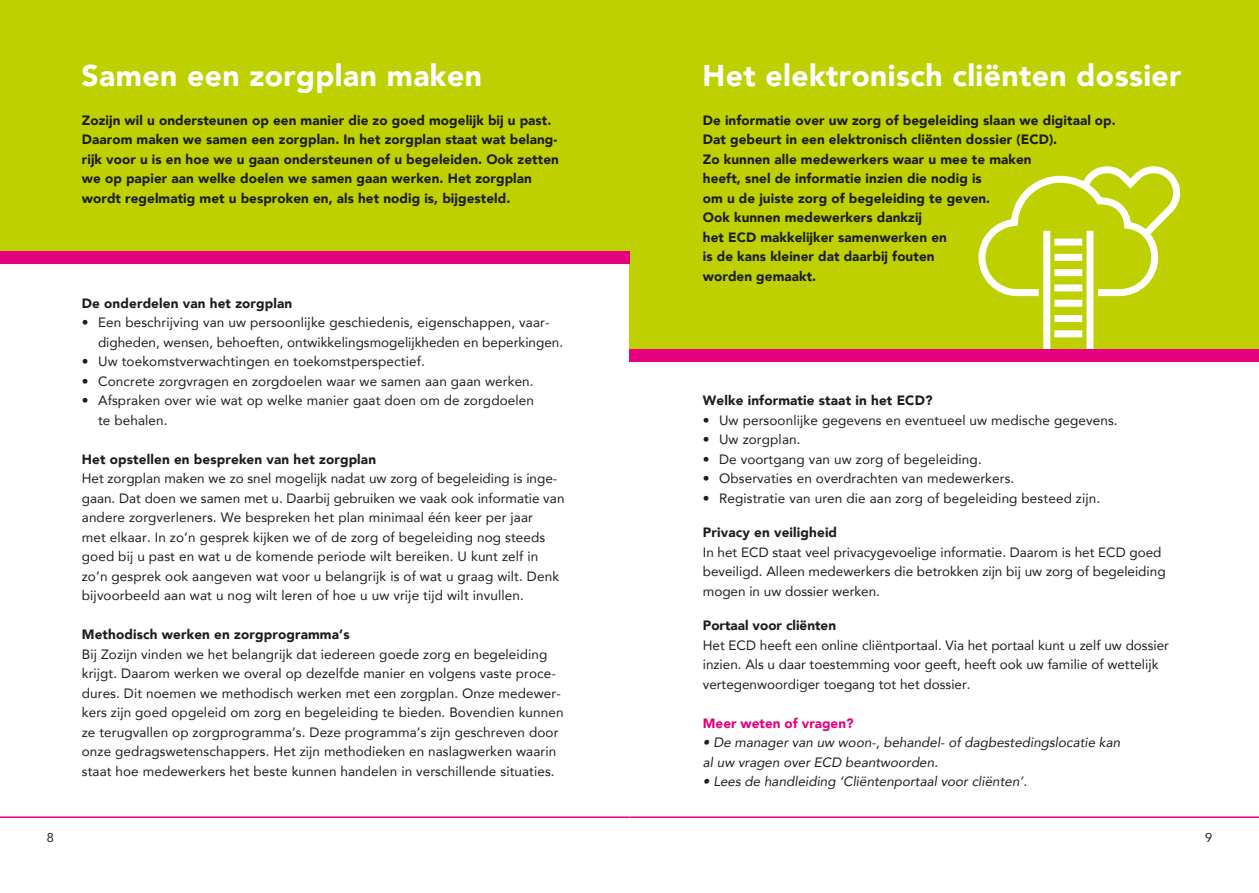
<style>
.page{position:relative;width:1259px;height:893px;background:#fff}
.page>*{position:absolute;margin:0;border:0;box-sizing:border-box;transform-origin:0 0}
.t1{font:900 30px "Avenir";letter-spacing:.015em;color:#fff}
.t2{font:13.5px/19.5px "Avenir";letter-spacing:.01em;color:#1d1d1b}
.t3{font:900 13.5px/19.5px "Avenir";letter-spacing:.005em;color:#1d1d1b}
.t4{font:italic 13.5px/19.5px "Avenir";color:#1d1d1b}
.t5{font:900 13.5px "Avenir";color:#e6007d}
.t6{font:12.75px "Avenir";color:#1d1d1b}
</style>
<div class="page">
<div style="left:0;top:0;width:629px;height:251px;background:#bed000"></div>
<div style="left:629px;top:0;width:630px;height:349px;background:#bed000"></div>
<div style="left:0;top:251px;width:629px;height:13px;background:#e6007d"></div>
<hr style="left:0;top:816px;width:629px;height:2px;background:#e6007d">
<hr style="left:629px;top:816px;width:630px;height:2px;background:#e6007d">
<svg style="left:978px;top:166px;width:203px;height:183px"></svg>
<div style="left:629px;top:349px;width:630px;height:12px;background:#e6007d"></div>
<h1 class="t1" style="left:82px;top:50px;width:402px">Samen een zorgplan maken</h1>
<h1 class="t1" style="left:702px;top:50px;width:480px">Het elektronisch cliënten dossier</h1>
<p class="t3" style="left:82px;top:110px;width:478px">Zozijn wil u ondersteunen op een manier die zo goed mogelijk bij u past.<br>Daarom maken we samen een zorgplan. In het zorgplan staat wat belang&shy;rijk voor u is en hoe we u gaan ondersteunen of u begeleiden. Ook zetten we op papier aan welke doelen we samen gaan werken. Het zorgplan wordt regelmatig met u besproken en, als het nodig is, bijgesteld.</p>
<p class="t3" style="left:703px;top:110px;width:414px">De informatie over uw zorg of begeleiding slaan we digitaal op.<br>Dat gebeurt in een elektronisch cliënten dossier (ECD).<br>Zo kunnen alle medewerkers waar u mee te maken<br>heeft, snel de informatie inzien die nodig is<br>om u de juiste zorg of begeleiding te geven.<br>Ook kunnen medewerkers dankzij<br>het ECD makkelijker samenwerken en<br>is de kans kleiner dat daarbij fouten<br>worden gemaakt.</p>
<p class="t3" style="left:82px;top:293px;width:212px">De onderdelen van het zorgplan</p>
<p class="t2" style="left:98px;top:313px;width:466px;text-indent:-16px">• Een beschrijving van uw persoonlijke geschiedenis, eigenschappen, vaar&shy;digheden, wensen, behoeften, ontwikkelingsmogelijkheden en beperkingen.</p>
<p class="t2" style="left:82px;top:352px;width:344px">• Uw toekomstverwachtingen en toekomstperspectief.</p>
<p class="t2" style="left:82px;top:371px;width:453px">• Concrete zorgvragen en zorgdoelen waar we samen aan gaan werken.</p>
<p class="t2" style="left:98px;top:391px;width:437px;text-indent:-16px">• Afspraken over wie wat op welke manier gaat doen om de zorgdoelen te behalen.</p>
<p class="t3" style="left:82px;top:449px;width:296px">Het opstellen en bespreken van het zorgplan</p>
<p class="t2" style="left:82px;top:469px;width:484px">Het zorgplan maken we zo snel mogelijk nadat uw zorg of begeleiding is inge&shy;gaan. Dat doen we samen met u. Daarbij gebruiken we vaak ook informatie van andere zorgverleners. We bespreken het plan minimaal één keer per jaar<br>met elkaar. In zo’n gesprek kijken we of de zorg of begeleiding nog steeds goed bij u past en wat u de komende periode wilt bereiken. U kunt zelf in zo’n gesprek ook aangeven wat voor u belangrijk is of wat u graag wilt. Denk bijvoorbeeld aan wat u nog wilt leren of hoe u uw vrije tijd wilt invullen.</p>
<p class="t3" style="left:82px;top:625px;width:269px">Methodisch werken en zorgprogramma’s</p>
<p class="t2" style="left:82px;top:644px;width:483px">Bij Zozijn vinden we het belangrijk dat iedereen goede zorg en begeleiding krijgt. Daarom werken we overal op dezelfde manier en volgens vaste proce&shy;dures. Dit noemen we methodisch werken met een zorgplan. Onze medewer&shy;kers zijn goed opgeleid om zorg en begeleiding te bieden. Bovendien kunnen ze terugvallen op zorgprogramma’s. Deze programma’s zijn geschreven door onze gedragswetenschappers. Het zijn methodieken en naslagwerken waarin staat hoe medewerkers het beste kunnen handelen in verschillende situaties.</p>
<p class="t3" style="left:703px;top:391px;width:231px">Welke informatie staat in het ECD?</p>
<p class="t2" style="left:703px;top:410px;width:416px">• Uw persoonlijke gegevens en eventueel uw medische gegevens.</p>
<p class="t2" style="left:703px;top:429px;width:99px">• Uw zorgplan.</p>
<p class="t2" style="left:703px;top:449px;width:280px">• De voortgang van uw zorg of begeleiding.</p>
<p class="t2" style="left:703px;top:468px;width:313px">• Observaties en overdrachten van medewerkers.</p>
<p class="t2" style="left:703px;top:488px;width:399px">• Registratie van uren die aan zorg of begeleiding besteed zijn.</p>
<p class="t3" style="left:703px;top:523px;width:136px">Privacy en veiligheid</p>
<p class="t2" style="left:703px;top:542px;width:464px">In het ECD staat veel privacygevoelige informatie. Daarom is het ECD goed beveiligd. Alleen medewerkers die betrokken zijn bij uw zorg of begeleiding mogen in uw dossier werken.</p>
<p class="t3" style="left:703px;top:615px;width:135px">Portaal voor cliënten</p>
<p class="t2" style="left:703px;top:635px;width:467px">Het ECD heeft een online cliëntportaal. Via het portaal kunt u zelf uw dossier inzien. Als u daar toestemming voor geeft, heeft ook uw familie of wettelijk vertegenwoordiger toegang tot het dossier.</p>
<p class="t5" style="left:703px;top:712px;width:152px">Meer weten of vragen?</p>
<p class="t4" style="left:703px;top:733px;width:419px">• De manager van uw woon-, behandel- of dagbestedingslocatie kan al uw vragen over ECD beantwoorden.</p>
<p class="t4" style="left:703px;top:772px;width:326px">• Lees de handleiding ‘Cliëntenportaal voor cliënten’.</p>
<p class="t6" style="left:47px;top:827px;width:9px">8</p>
<p class="t6" style="left:1205px;top:827px;width:9px">9</p>
</div>
